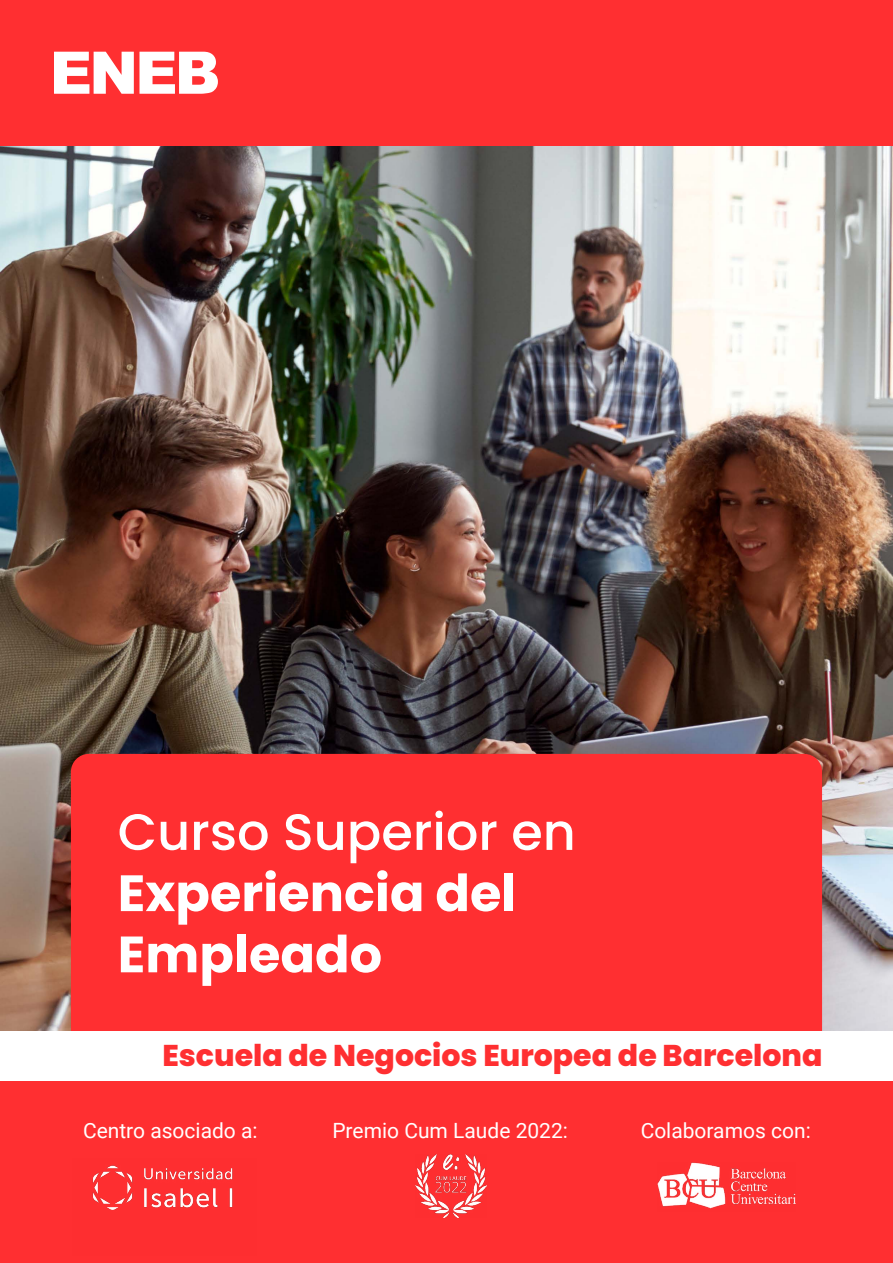
<style>
.page{position:relative;width:893px;height:1263px;background:#fff}
.page>*{position:absolute;margin:0;border:0;box-sizing:border-box;transform-origin:0 0}
.t1{font:700 51px/61.2px "Poppins";color:#fff}
.t2{font:500 51px "Poppins";color:#fff}
.t3{font:800 30px "Poppins";color:#ff2f31}
.t4{font:21px "Roboto";color:#fff}
</style>
<div class="page">
<img style="left:0;top:145px;width:893px;height:885px">
<div style="left:0;top:0;width:893px;height:145px;background:#ff2f31"></div>
<div style="left:0;top:1080px;width:893px;height:183px;background:#ff2f31"></div>
<div style="left:71px;top:754px;width:751px;height:276px;background:#ff2f31"></div>
<svg style="left:54px;top:52px;width:164px;height:42px"></svg>
<img style="left:92px;top:1165px;width:141px;height:45px">
<img style="left:415px;top:1154px;width:72px;height:63px">
<img style="left:657px;top:1162px;width:138px;height:47px">
<h1 class="t2" style="left:118px;top:802px;width:460px">Curso Superior en</h1>
<h1 class="t1" style="left:118px;top:863px;width:400px">Experiencia del<br>Empleado</h1>
<h2 class="t3" style="left:162px;top:1038px;width:661px">Escuela de Negocios Europea de Barcelona</h2>
<p class="t4" style="left:83px;top:1116px;width:176px">Centro asociado a:</p>
<p class="t4" style="left:332px;top:1116px;width:237px">Premio Cum Laude 2022:</p>
<p class="t4" style="left:641px;top:1116px;width:172px">Colaboramos con:</p>
</div>
